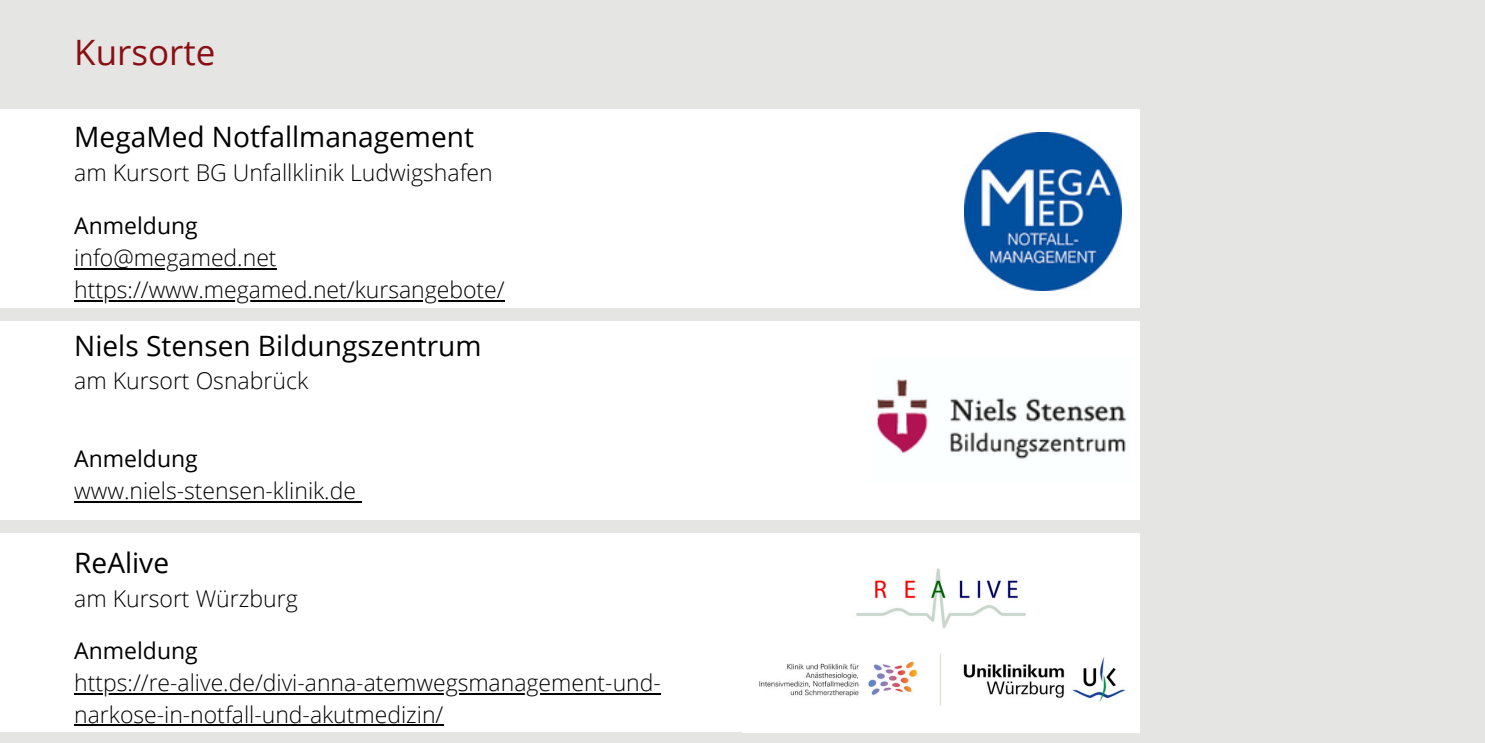
<style>
.page{position:relative;width:1485px;height:743px;background:#fff}
.page>*{position:absolute;margin:0;border:0;box-sizing:border-box;transform-origin:0 0}
.t1{font:35px "Open Sans";color:#8b0e13}
.t2{font:28px "Open Sans";color:#000}
.t3{font:300 23px/32px "Open Sans";color:#000}
.t4{font:23px "Open Sans";color:#000}
</style>
<div class="page">
<div style="left:0;top:0;width:1485px;height:742px;background:#e5e6e3"></div>
<div style="left:0;top:109px;width:1139px;height:198px;background:#fff"></div>
<img style="left:964px;top:133px;width:158px;height:157px">
<hr style="left:74px;top:268px;width:203px;height:1px;background:#000">
<hr style="left:74px;top:299px;width:431px;height:2px;background:#000">
<div style="left:0;top:321px;width:1139px;height:198px;background:#fff"></div>
<img style="left:877px;top:379px;width:250px;height:80px">
<hr style="left:74px;top:500px;width:282px;height:2px;background:#000">
<div style="left:0;top:533px;width:1139px;height:198px;background:#fff"></div>
<img style="left:742px;top:533px;width:398px;height:199px">
<hr style="left:74px;top:692px;width:587px;height:2px;background:#000">
<hr style="left:74px;top:724px;width:369px;height:2px;background:#000">
<p class="t1" style="left:74px;top:27px;width:143px">Kursorte</p>
<p class="t2" style="left:74px;top:117px;width:401px">MegaMed Notfallmanagement</p>
<p class="t3" style="left:74px;top:155px;width:420px">am Kursort BG Unfallklinik Ludwigshafen</p>
<p class="t4" style="left:74px;top:209px;width:125px">Anmeldung</p>
<p class="t3" style="left:74px;top:241px;width:204px">info@megamed.net</p>
<p class="t3" style="left:74px;top:273px;width:432px">https://www.megamed.net/kursangebote/</p>
<p class="t2" style="left:74px;top:326px;width:409px">Niels Stensen Bildungszentrum</p>
<p class="t3" style="left:74px;top:364px;width:235px">am Kursort Osnabrück</p>
<p class="t4" style="left:74px;top:442px;width:125px">Anmeldung</p>
<p class="t3" style="left:74px;top:474px;width:283px">www.niels-stensen-klinik.de</p>
<p class="t2" style="left:74px;top:543px;width:96px">ReAlive</p>
<p class="t3" style="left:74px;top:581px;width:225px">am Kursort Würzburg</p>
<p class="t4" style="left:74px;top:634px;width:125px">Anmeldung</p>
<p class="t3" style="left:74px;top:665px;width:588px">https://re-alive.de/divi-anna-atemwegsmanagement-und&shy;narkose-in-notfall-und-akutmedizin/</p>
</div>
